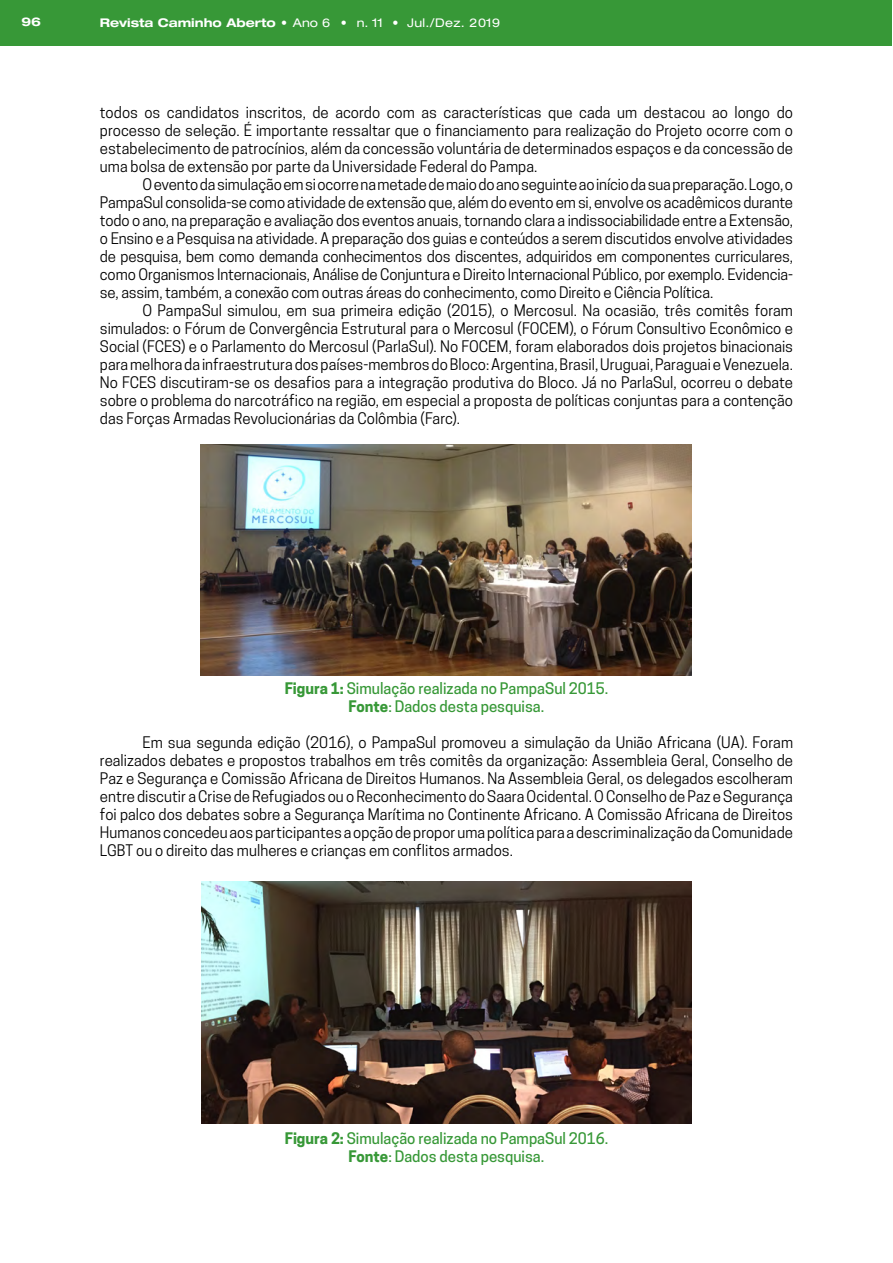
<style>
.page{position:relative;width:893px;height:1263px;background:#fff}
.page>*{position:absolute;margin:0;border:0;box-sizing:border-box;transform-origin:0 0}
.t1{font:15px/18px "Cooper Hewitt";color:#000;text-align:justify}
.t2{font:500 15px/18px "Cooper Hewitt";color:#379837;text-align:center}
.t3{font:expanded 12px "Helvetica Neue LT Pro";letter-spacing:.03em;color:#fff}
.t4{font:700 expanded 12px "Helvetica Neue LT Pro";color:#fff}
.s1{font-weight:700}
.s2{font-stretch:condensed}
</style>
<div class="page">
<div style="left:0;top:0;width:892px;height:46px;background:#379837"></div>
<img style="left:201px;top:444px;width:491px;height:231px">
<img style="left:201px;top:881px;width:490px;height:243px">
<p class="t4" style="left:21px;top:14px;width:21px">96</p>
<p class="t3" style="left:100px;top:16px;width:402px"><span class="s1">Revista Caminho Aberto</span> <span class="s2">•</span> Ano 6 <span class="s2">•</span> n. 11 <span class="s2">•</span> Jul./Dez. 2019</p>
<p class="t1" style="left:100px;top:103px;width:695px">todos os candidatos inscritos, de acordo com as características que cada um destacou ao longo do processo de seleção. É importante ressaltar que o financiamento para realização do Projeto ocorre com o estabelecimento de patrocínios, além da concessão voluntária de determinados espaços e da concessão de uma bolsa de extensão por parte da Universidade Federal do Pampa.</p>
<p class="t1" style="left:100px;top:175px;width:695px;text-indent:43px">O evento da simulação em si ocorre na metade de maio do ano seguinte ao início da sua preparação. Logo, o PampaSul consolida-se como atividade de extensão que, além do evento em si, envolve os acadêmicos durante todo o ano, na preparação e avaliação dos eventos anuais, tornando clara a indissociabilidade entre a Extensão, o Ensino e a Pesquisa na atividade. A preparação dos guias e conteúdos a serem discutidos envolve atividades de pesquisa, bem como demanda conhecimentos dos discentes, adquiridos em componentes curriculares, como Organismos Internacionais, Análise de Conjuntura e Direito Internacional Público, por exemplo. Evidencia&shy;se, assim, também, a conexão com outras áreas do conhecimento, como Direito e Ciência Política.</p>
<p class="t1" style="left:100px;top:301px;width:695px;text-indent:43px">O PampaSul simulou, em sua primeira edição (2015), o Mercosul. Na ocasião, três comitês foram simulados: o Fórum de Convergência Estrutural para o Mercosul (FOCEM), o Fórum Consultivo Econômico e Social (FCES) e o Parlamento do Mercosul (ParlaSul). No FOCEM, foram elaborados dois projetos binacionais para melhora da infraestrutura dos países-membros do Bloco: Argentina, Brasil, Uruguai, Paraguai e Venezuela.<br>No FCES discutiram-se os desafios para a integração produtiva do Bloco. Já no ParlaSul, ocorreu o debate sobre o problema do narcotráfico na região, em especial a proposta de políticas conjuntas para a contenção das Forças Armadas Revolucionárias da Colômbia (Farc).</p>
<p class="t2" style="left:285px;top:679px;width:325px"><span class="s1">Figura 1:</span> Simulação realizada no PampaSul 2015.<br><span class="s1">Fonte</span>: Dados desta pesquisa.</p>
<p class="t1" style="left:100px;top:733px;width:695px;text-indent:43px">Em sua segunda edição (2016), o PampaSul promoveu a simulação da União Africana (UA). Foram realizados debates e propostos trabalhos em três comitês da organização: Assembleia Geral, Conselho de Paz e Segurança e Comissão Africana de Direitos Humanos. Na Assembleia Geral, os delegados escolheram entre discutir a Crise de Refugiados ou o Reconhecimento do Saara Ocidental. O Conselho de Paz e Segurança foi palco dos debates sobre a Segurança Marítima no Continente Africano. A Comissão Africana de Direitos Humanos concedeu aos participantes a opção de propor uma política para a descriminalização da Comunidade LGBT ou o direito das mulheres e crianças em conflitos armados.</p>
<p class="t2" style="left:285px;top:1129px;width:325px"><span class="s1">Figura 2:</span> Simulação realizada no PampaSul 2016.<br><span class="s1">Fonte</span>: Dados desta pesquisa.</p>
</div>
